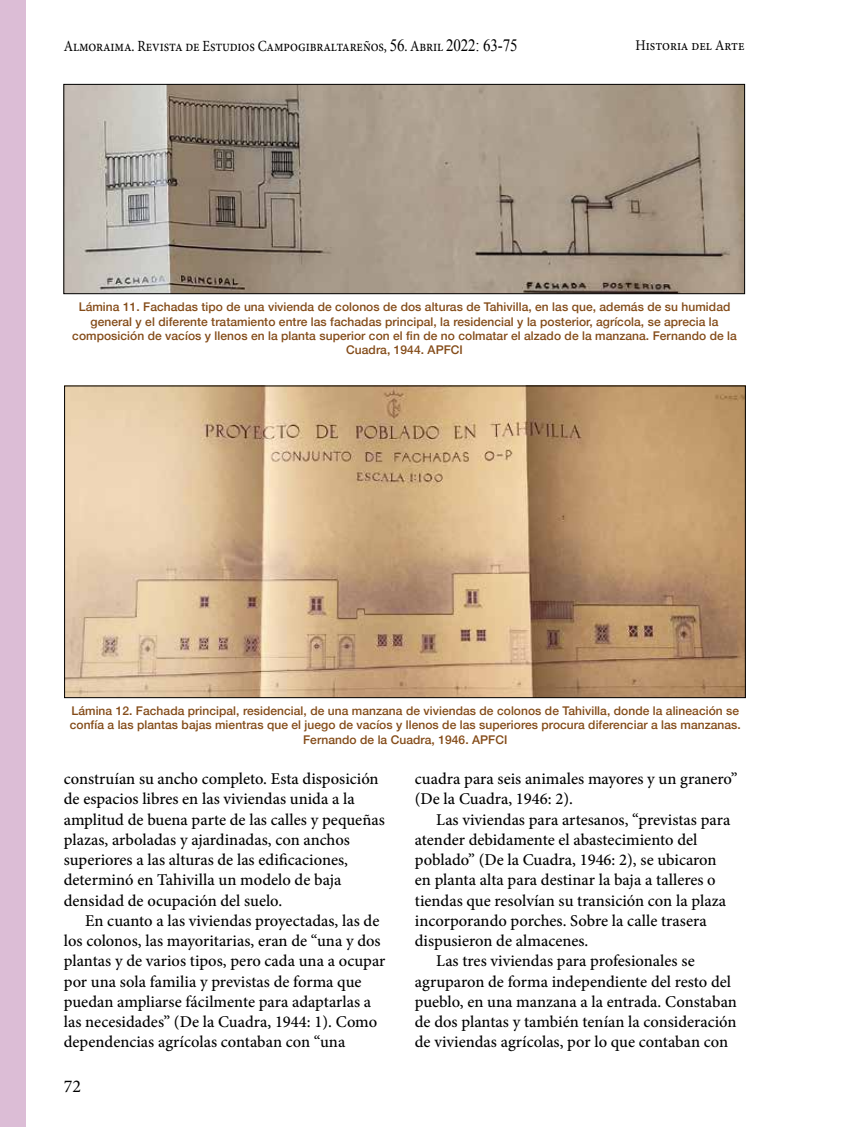
<style>
.page{position:relative;width:851px;height:1127px;background:#fff}
.page>*{position:absolute;margin:0;border:0;box-sizing:border-box;transform-origin:0 0}
.t1{font:18px "Minion Pro";color:#000}
.t2{font:500 16.5px/20.2px "Minion Pro";color:#000}
.t3{font:15.6px "Minion Pro";letter-spacing:-.01em;color:#000;scale:.87 1}
.t4{font:14.85px "Minion Pro";letter-spacing:-.005em;color:#000;scale:.91 1}
.t5{font:500 12px/14.4px "Helvetica Neue";letter-spacing:.005em;color:#844b18;text-align:center}
.s1{font-family:"Times New Roman";font-size:17.25px}
</style>
<div class="page">
<div style="left:0;top:0;width:26px;height:1127px;background:#dcbdd6"></div>
<img style="left:65px;top:86px;width:677px;height:206px">
<div style="left:63px;top:84px;width:681px;height:210px;border:1px solid #000"></div>
<img style="left:66px;top:388px;width:677px;height:308px">
<p class="t3" style="left:64px;top:35px;width:523px">Almoraima. Revista de Estudios Campogibraltareños, <span class="s1">56</span>. Abril <span class="s1">2022: 63-75</span></p>
<p class="t4" style="left:635px;top:36px;width:121px">Historia del Arte</p>
<p class="t5" style="left:72px;top:299px;width:666px">Lámina 11. Fachadas tipo de una vivienda de colonos de dos alturas de Tahivilla, en las que, además de su humidad general y el diferente tratamiento entre las fachadas principal, la residencial y la posterior, agrícola, se aprecia la composición de vacíos y llenos en la planta superior con el fin de no colmatar el alzado de la manzana. Fernando de la Cuadra, 1944. APFCI</p>
<p class="t5" style="left:70px;top:702px;width:672px">Lámina 12. Fachada principal, residencial, de una manzana de viviendas de colonos de Tahivilla, donde la alineación se confía a las plantas bajas mientras que el juego de vacíos y llenos de las superiores procura diferenciar a las manzanas.<br>Fernando de la Cuadra, 1946. APFCI</p>
<p class="t2" style="left:64px;top:769px;width:322px">construían su ancho completo. Esta disposición de espacios libres en las viviendas unida a la amplitud de buena parte de las calles y pequeñas plazas, arboladas y ajardinadas, con anchos superiores a las alturas de las edificaciones, determinó en Tahivilla un modelo de baja densidad de ocupación del suelo.</p>
<p class="t2" style="left:64px;top:910px;width:323px;text-indent:21px">En cuanto a las viviendas proyectadas, las de los colonos, las mayoritarias, eran de “una y dos plantas y de varios tipos, pero cada una a ocupar por una sola familia y previstas de forma que puedan ampliarse fácilmente para adaptarlas a las necesidades” (De la Cuadra, 1944: 1). Como dependencias agrícolas contaban con “una</p>
<p class="t2" style="left:415px;top:769px;width:324px">cuadra para seis animales mayores y un granero” (De la Cuadra, 1946: 2).</p>
<p class="t2" style="left:436px;top:809px;width:295px">Las viviendas para artesanos, “previstas para</p>
<p class="t2" style="left:415px;top:829px;width:284px">atender debidamente el abastecimiento del</p>
<p class="t2" style="left:415px;top:850px;width:303px">poblado” (De la Cuadra, 1946: 2), se ubicaron</p>
<p class="t2" style="left:415px;top:870px;width:302px">en planta alta para destinar la baja a talleres o</p>
<p class="t2" style="left:415px;top:890px;width:312px">tiendas que resolvían su transición con la plaza</p>
<p class="t2" style="left:415px;top:910px;width:293px">incorporando porches. Sobre la calle trasera</p>
<p class="t2" style="left:415px;top:931px;width:175px">dispusieron de almacenes.</p>
<p class="t2" style="left:436px;top:951px;width:260px">Las tres viviendas para profesionales se</p>
<p class="t2" style="left:415px;top:971px;width:317px">agruparon de forma independiente del resto del</p>
<p class="t2" style="left:415px;top:991px;width:323px">pueblo, en una manzana a la entrada. Constaban</p>
<p class="t2" style="left:415px;top:1011px;width:323px">de dos plantas y también tenían la consideración</p>
<p class="t2" style="left:415px;top:1032px;width:315px">de viviendas agrícolas, por lo que contaban con</p>
<p class="t1" style="left:64px;top:1074px;width:19px">72</p>
</div>
